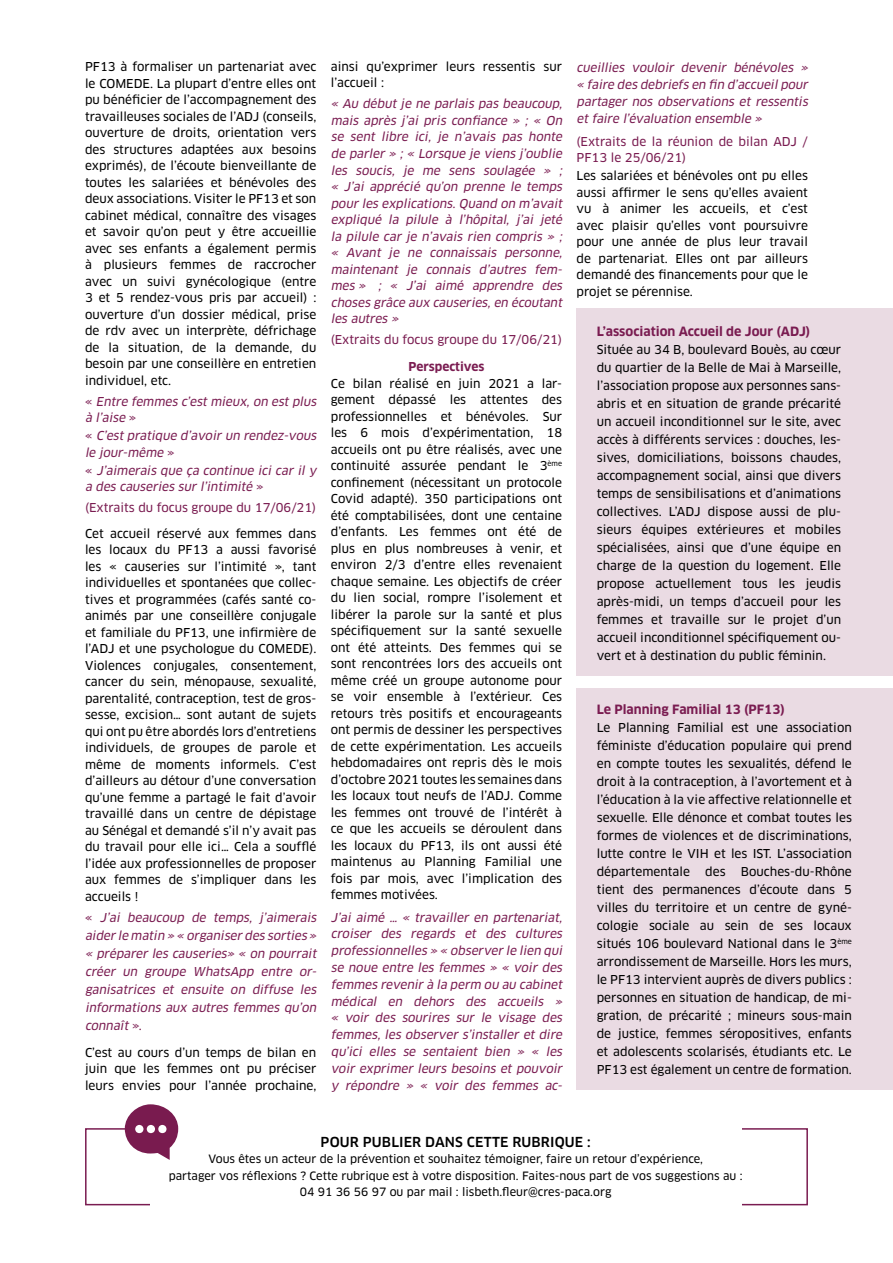
<style>
.page{position:relative;width:893px;height:1263px;background:#fff}
.page>*{position:absolute;margin:0;border:0;box-sizing:border-box;transform-origin:0 0}
.t1{font:500 13.5px "Clan OT";letter-spacing:.01em;color:#000}
.t2{font:700 12.6px "Clan OT";color:#7a1c51}
.t3{font:12px/16.5px "Clan OT News";color:#000;text-align:justify}
.t4{font:italic 12px/16.5px "Clan OT News";color:#7a1c51;text-align:justify}
.t5{font:12px/16.5px "Clan OT News";color:#7a1c51}
.t6{font:700 12px "Clan OT";color:#7a1c51}
.t7{font:11.25px/16.5px "Clan OT News";color:#000;text-align:center}
.s1{font-style:normal}
</style>
<div class="page">
<div style="left:577px;top:309px;width:316px;height:367px;background:#eadbe3"></div>
<div style="left:577px;top:688px;width:316px;height:401px;background:#eadbe3"></div>
<div style="left:85px;top:1128px;width:723px;height:77px;background:#fff;border:2px solid #7a1c51"></div>
<div style="left:151px;top:1119px;width:591px;height:90px;background:#fff"></div>
<svg style="left:125px;top:1104px;width:53px;height:56px"></svg>
<p class="t3" style="left:85px;top:58px;width:233px">PF13 à formaliser un partenariat avec le COMEDE. La plupart d’entre elles ont pu bénéficier de l’accompagnement des travailleuses sociales de l’ADJ (conseils, ouverture de droits, orientation vers des structures adaptées aux besoins exprimés), de l’écoute bienveillante de toutes les salariées et bénévoles des deux associations. Visiter le PF13 et son cabinet médical, connaître des visages et savoir qu’on peut y être accueillie avec ses enfants a également permis à plusieurs femmes de raccrocher avec un suivi gynécologique (entre 3 et 5 rendez-vous pris par accueil) : ouverture d’un dossier médical, prise de rdv avec un interprète, défrichage de la situation, de la demande, du besoin par une conseillère en entretien individuel, etc.</p>
<p class="t4" style="left:85px;top:393px;width:235px"><span class="s1">«</span> Entre femmes c’est mieux, on est plus à l’aise <span class="s1">»</span></p>
<p class="t4" style="left:85px;top:427px;width:235px"><span class="s1">«</span> C’est pratique d’avoir un rendez-vous le jour-même <span class="s1">»</span></p>
<p class="t4" style="left:85px;top:462px;width:235px"><span class="s1">«</span> J’aimerais que ça continue ici car il y a des causeries sur l’intimité <span class="s1">»</span></p>
<p class="t5" style="left:85px;top:499px;width:233px">(Extraits du focus groupe du 17/06/21)</p>
<p class="t3" style="left:85px;top:525px;width:233px">Cet accueil réservé aux femmes dans les locaux du PF13 a aussi favorisé les « causeries sur l’intimité », tant individuelles et spontanées que collec&shy;tives et programmées (cafés santé co&shy;animés par une conseillère conjugale et familiale du PF13, une infirmière de l’ADJ et une psychologue du COMEDE).<br>Violences conjugales, consentement, cancer du sein, ménopause, sexualité, parentalité, contraception, test de gros&shy;sesse, excision… sont autant de sujets qui ont pu être abordés lors d’entretiens individuels, de groupes de parole et même de moments informels. C’est d’ailleurs au détour d’une conversation qu’une femme a partagé le fait d’avoir travaillé dans un centre de dépistage au Sénégal et demandé s’il n’y avait pas du travail pour elle ici… Cela a soufflé l’idée aux professionnelles de proposer aux femmes de s’impliquer dans les accueils !</p>
<p class="t4" style="left:85px;top:908px;width:235px;line-height:18px"><span class="s1">«</span> J’ai beaucoup de temps, j ’aimerais aider le matin » « organiser des sorties » « préparer les causeries» « on pourrait créer un groupe WhatsApp entre or&shy;ganisatrices et ensuite on diffuse les informations aux autres femmes qu’on connaît <span class="s1">» .</span></p>
<p class="t3" style="left:85px;top:1044px;width:233px">C’est au cours d’un temps de bilan en juin que les femmes ont pu préciser leurs envies pour l’année prochaine,</p>
<p class="t3" style="left:331px;top:59px;width:233px">ainsi qu’exprimer leurs ressentis sur l’accueil :</p>
<p class="t4" style="left:331px;top:96px;width:235px">« Au début je ne parlais pas beaucoup, mais après j ’ai pris confiance » ; « On se sent libre ici, je n’avais pas honte de parler » ; « Lorsque je viens j ’oublie les soucis, je me sens soulagée » ; « J’ai apprécié qu’on prenne le temps pour les explications. Quand on m’avait expliqué la pilule à l’hôpital, j ’ai jeté la pilule car je n’avais rien compris » ; « Avant je ne connaissais personne, maintenant je connais d’autres fem&shy;mes » ; « J’ai aimé apprendre des choses grâce aux causeries,en écoutant les autres »</p>
<p class="t5" style="left:331px;top:331px;width:233px">(Extraits du focus groupe du 17/06/21)</p>
<p class="t6" style="left:408px;top:360px;width:78px">Perspectives</p>
<p class="t3" style="left:331px;top:375px;width:233px">Ce bilan réalisé en juin 2021 a lar&shy;gement dépassé les attentes des professionnelles et bénévoles. Sur les 6 mois d’expérimentation, 18 accueils ont pu être réalisés, avec une continuité assurée pendant le 3<sup>ème </sup>confinement (nécessitant un protocole Covid adapté). 350 participations ont été comptabilisées, dont une centaine d’enfants. Les femmes ont été de plus en plus nombreuses à venir, et environ 2/3 d’entre elles revenaient chaque semaine. Les objectifs de créer du lien social, rompre l’isolement et libérer la parole sur la santé et plus spécifiquement sur la santé sexuelle ont été atteints. Des femmes qui se sont rencontrées lors des accueils ont même créé un groupe autonome pour se voir ensemble à l’extérieur. Ces retours très positifs et encourageants ont permis de dessiner les perspectives de cette expérimentation. Les accueils hebdomadaires ont repris dès le mois d’octobre 2021 toutes les semaines dans les locaux tout neufs de l’ADJ. Comme les femmes ont trouvé de l’intérêt à ce que les accueils se déroulent dans les locaux du PF13, ils ont aussi été maintenus au Planning Familial une fois par mois, avec l’implication des femmes motivées.</p>
<p class="t4" style="left:331px;top:909px;width:235px">J’ai aimé … « travailler en partenariat, croiser des regards et des cultures professionnelles » « observer le lien qui se noue entre les femmes » « voir des femmes revenir à la perm ou au cabinet médical en dehors des accueils » « voir des sourires sur le visage des femmes, les observer s’installer et dire qu’ici elles se sentaient bien » « les voir exprimer leurs besoins et pouvoir y répondre » « voir des femmes ac-</p>
<p class="t4" style="left:577px;top:59px;width:235px">cueillies vouloir devenir bénévoles » « faire des debriefs en fin d’accueilpour partager nos observations et ressentis et faire l’évaluation ensemble »</p>
<p class="t5" style="left:577px;top:133px;width:233px">(Extraits de la réunion de bilan ADJ /<br>PF13 le 25/06/21)</p>
<p class="t3" style="left:577px;top:168px;width:233px">Les salariées et bénévoles ont pu elles aussi affirmer le sens qu’elles avaient vu à animer les accueils, et c’est avec plaisir qu’elles vont poursuivre pour une année de plus leur travail de partenariat. Elles ont par ailleurs demandé des financements pour que le projet se pérennise.</p>
<p class="t2" style="left:597px;top:324px;width:215px">L’association Accueil de Jour (ADJ)</p>
<p class="t3" style="left:597px;top:340px;width:246px;line-height:18px">Située au 34 B, boulevard Bouès, au cœur du quartier de la Belle de Mai à Marseille, l’association propose aux personnes sans&shy;abris et en situation de grande précarité un accueil inconditionnel sur le site, avec accès à différents services : douches, les&shy;sives, domiciliations, boissons chaudes, accompagnement social, ainsi que divers temps de sensibilisations et d’animations collectives. L’ADJ dispose aussi de plu&shy;sieurs équipes extérieures et mobiles spécialisées, ainsi que d’une équipe en charge de la question du logement. Elle propose actuellement tous les jeudis après-midi, un temps d’accueil pour les femmes et travaille sur le projet d’un accueil inconditionnel spécifiquement ou&shy;vert et à destination du public féminin.</p>
<p class="t2" style="left:597px;top:702px;width:190px">Le Planning Familial 13 (PF13)</p>
<p class="t3" style="left:597px;top:718px;width:257px;line-height:18px">Le Planning Familial est une association féministe d’éducation populaire qui prend en compte toutes les sexualités, défend le droit à la contraception, à l’avortement et à l’éducation à la vie affective relationnelle et sexuelle. Elle dénonce et combat toutes les formes de violences et de discriminations, lutte contre le VIH et les IST. L’association départementale</p>
<p class="t3" style="left:597px;top:862px;width:257px;line-height:18px;text-indent:144px">Bouches-du-Rhône tient des permanences d’écoute dans 5 villes du territoire et un centre de gyné&shy;cologie sociale au sein de ses locaux situés 106 boulevard National dans le 3<sup>ème </sup>arrondissement de Marseille. Hors les murs, le PF13 intervient auprès de divers publics : personnes en situation de handicap, de mi&shy;gration, de précarité ; mineurs sous-main de justice, femmes séropositives, enfants et adolescents scolarisés, étudiants etc. Le PF13 est également un centre de formation.</p>
<p class="t3" style="left:705px;top:863px;width:22px">des</p>
<p class="t1" style="left:321px;top:1134px;width:272px">POUR PUBLIER DANS CETTE RUBRIQUE :</p>
<p class="t7" style="left:169px;top:1151px;width:575px">Vous êtes un acteur de la prévention et souhaitez témoigner, faire un retour d’expérience,<br>partager vos réflexions ? Cette rubrique est à votre disposition. Faites-nous part de vos suggestions au :<br>04 91 36 56 97 ou par mail : lisbeth.fleur@cres-paca.org</p>
</div>
